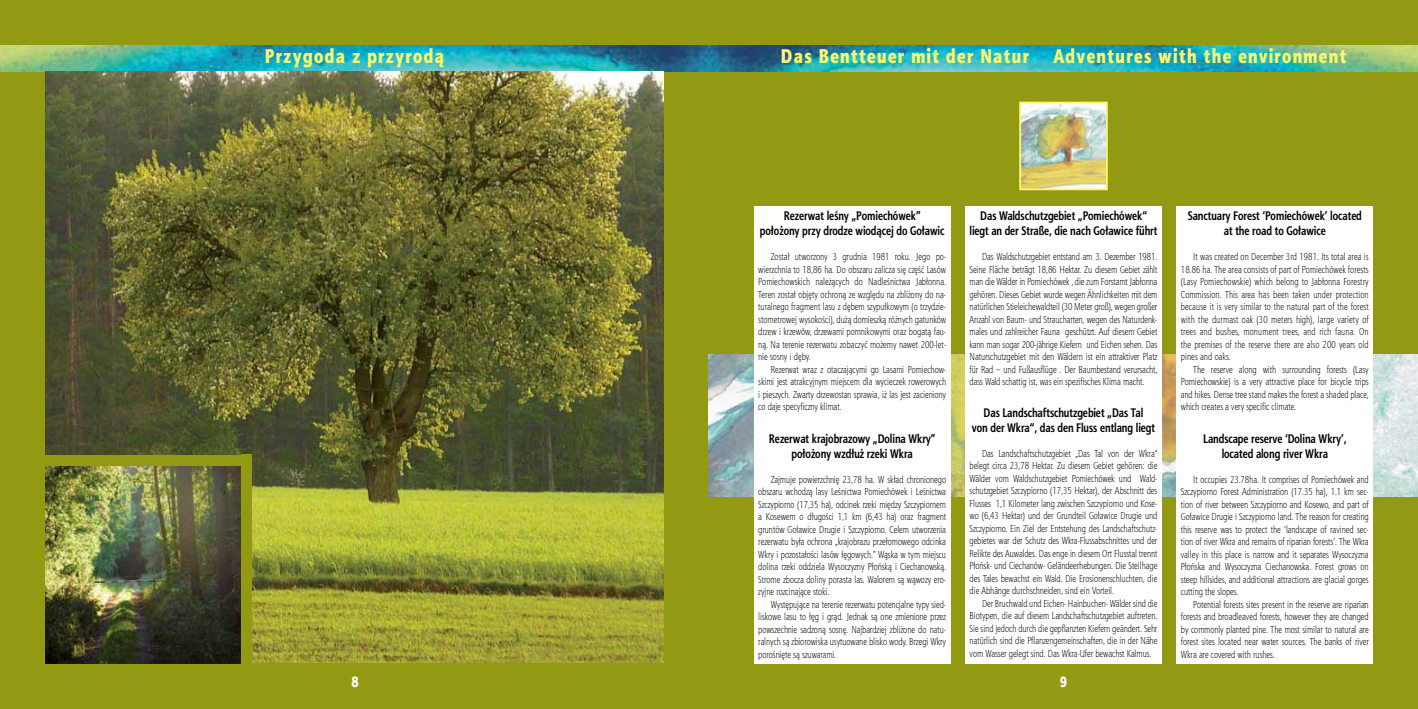
<style>
.page{position:relative;width:1418px;height:709px;background:#fff}
.page>*{position:absolute;margin:0;border:0;box-sizing:border-box;transform-origin:0 0}
.t1{font:20px "Aerton Cnd EFN Black";letter-spacing:.075em;color:#fff56d}
.t2{font:15px "Aerton Cnd EFN Black";color:#fff}
.t3{font:700 12.5px/15px "Aerton Cnd EFN";color:#000;text-align:center}
.t4{font:300 10px/12.5px "Aerton Cnd EFN";color:#000;text-align:justify}
</style>
<div class="page">
<div style="left:0;top:0;width:1417px;height:709px;background:#929a14"></div>
<img style="left:0;top:45px;width:709px;height:26px">
<img style="left:709px;top:45px;width:708px;height:26px">
<img style="left:45px;top:71px;width:619px;height:592px">
<img style="left:709px;top:354px;width:708px;height:142px">
<img style="left:1022px;top:105px;width:82px;height:82px">
<div style="left:1019px;top:102px;width:88px;height:88px;border:2px solid #fff570"></div>
<img style="left:45px;top:465px;width:196px;height:199px">
<div style="left:754px;top:207px;width:196px;height:457px;background:#fff"></div>
<div style="left:965px;top:207px;width:196px;height:457px;background:#fff"></div>
<div style="left:1176px;top:207px;width:196px;height:457px;background:#fff"></div>
<div style="left:45px;top:455px;width:196px;height:10px;background:#929a14"></div>
<div style="left:241px;top:455px;width:11px;height:209px;background:#929a14"></div>
<h1 class="t1" style="left:265px;top:44px;width:181px">Przygoda z przyrodą</h1>
<h1 class="t1" style="left:780px;top:44px;width:567px">Das Bentteuer mit der Natur Adventures with the environment</h1>
<p class="t3" style="left:759px;top:208px;width:186px">Rezerwat leśny „Pomiechówek”<br>położony przy drodze wiodącej do Goławic</p>
<p class="t4" style="left:758px;top:250px;width:189px;text-indent:12px">Został utworzony 3 grudnia 1981 roku. Jego po&shy;wierzchnia to 18,86 ha. Do obszaru zalicza się część Lasów Pomiechowskich należących do Nadleśnictwa Jabłonna.<br>Teren został objęty ochroną ze względu na zbliżony do na&shy;turalnego fragment lasu z dębem szypułkowym (o trzydzie&shy;stometrowej wysokości), dużą domieszką różnych gatunków drzew i krzewów, drzewami pomnikowymi oraz bogatą fau&shy;ną. Na terenie rezerwatu zobaczyć możemy nawet 200-let&shy;nie sosny i dęby.</p>
<p class="t4" style="left:758px;top:363px;width:189px;text-indent:12px">Rezerwat wraz z otaczającymi go Lasami Pomiechow&shy;skimi jest atrakcyjnym miejscem dla wycieczek rowerowych i pieszych. Zwarty drzewostan sprawia, iż las jest zacieniony co daje specyficzny klimat.</p>
<p class="t3" style="left:769px;top:431px;width:168px">Rezerwat krajobrazowy „Dolina Wkry” położony wzdłuż rzeki Wkra</p>
<p class="t4" style="left:758px;top:473px;width:189px;text-indent:12px">Zajmuje powierzchnię 23,78 ha. W skład chronionego obszaru wchodzą lasy Leśnictwa Pomiechówek i Leśnictwa Szczypiorno (17,35 ha), odcinek rzeki między Szczypiornem a Kosewem o długości 1,1 km (6,43 ha) oraz fragment gruntów Goławice Drugie i Szczypiorno. Celem utworzenia rezerwatu była ochrona „krajobrazu przełomowego odcinka Wkry i pozostałości lasów łęgowych.” Wąska w tym miejscu dolina rzeki oddziela Wysoczyzny Płońską i Ciechanowską.<br>Strome zbocza doliny porasta las. Walorem są wąwozy ero&shy;zyjne rozcinające stoki.</p>
<p class="t4" style="left:758px;top:598px;width:189px;text-indent:12px">Występujące na terenie rezerwatu potencjalne typy sied&shy;liskowe lasu to łęg i grąd. Jednak są one zmienione przez powszechnie sadzoną sosnę. Najbardziej zbliżone do natu&shy;ralnych są zbiorowiska usytuowane blisko wody. Brzegi Wkry porośnięte są szuwarami.</p>
<p class="t3" style="left:969px;top:208px;width:189px">Das Waldschutzgebiet „Pomiechówek“ liegt an der Straße, die nach Goławice führt</p>
<p class="t4" style="left:969px;top:250px;width:189px;text-indent:12px">Das Waldschutzgebiet entstand am 3. Dezember 1981.<br>Seine Fläche beträgt 18,86 Hektar. Zu diesem Gebiet zählt man die Wälder in Pomiechówek , die zum Forstamt Jabłonna gehören. Dieses Gebiet wurde wegen Ähnlichkeiten mit dem natürlichen Stieleichewaldteil (30 Meter groß), wegen großer Anzahl von Baum- und Straucharten, wegen des Naturdenk&shy;males und zahlreicher Fauna geschützt. Auf diesem Gebiet kann man sogar 200-jährige Kiefern und Eichen sehen. Das Naturschutzgebiet mit den Wäldern ist ein attraktiver Platz für Rad – und Fußausflüge . Der Baumbestand verursacht, dass Wald schattig ist, was ein spezifisches Klima macht.</p>
<p class="t3" style="left:971px;top:404px;width:185px">Das Landschaftschutzgebiet „Das Tal<br>von der Wkra“, das den Fluss entlang liegt</p>
<p class="t4" style="left:969px;top:447px;width:189px;text-indent:12px">Das Landschaftschutzgebiet „Das Tal von der Wkra“ belegt circa 23,78 Hektar. Zu diesem Gebiet gehören: die Wälder vom Waldschutzgebiet Pomiechówek und Wald&shy;schutzgebiet Szczypiorno (17,35 Hektar), der Abschnitt des Flusses 1,1 Kilometer lang zwischen Szczypiorno und Kose&shy;wo (6,43 Hektar) und der Grundteil Goławice Drugie und Szczypiorno. Ein Ziel der Entstehung des Landschaftschutz&shy;gebietes war der Schutz des Wkra-Flussabschnittes und der Relikte des Auwaldes. Das enge in diesem Ort Flusstal trennt Płońsk- und Ciechanów- Geländeerhebungen. Die Steilhage des Tales bewachst ein Wald. Die Erosionenschluchten, die die Abhänge durchschneiden, sind ein Vorteil.</p>
<p class="t4" style="left:969px;top:597px;width:189px;text-indent:12px">Der Bruchwald und Eichen- Hainbuchen- Wälder sind die Biotypen, die auf diesem Landschaftschutzgebiet auftreten.<br>Sie sind jedoch durch die gepflanzten Kiefern geändert. Sehr natürlich sind die Pflanzengemeinschaften, die in der Nähe vom Wasser gelegt sind. Das Wkra-Ufer bewachst Kalmus.</p>
<h2 class="t2" style="left:351px;top:672px;width:9px">8</h2>
<h2 class="t2" style="left:1059px;top:672px;width:9px">9</h2>
<p class="t3" style="left:1187px;top:208px;width:176px">Sanctuary Forest ‘Pomiechówek’ located at the road to Goławice</p>
<p class="t4" style="left:1180px;top:250px;width:189px;text-indent:12px">It was created on December 3rd 1981. Its total area is 18.86 ha. The area consists of part of Pomiechówek forests (Lasy Pomiechowskie) which belong to Jabłonna Forestry Commission. This area has been taken under protection because it is very similar to the natural part of the forest with the durmast oak (30 meters high), large variety of trees and bushes, monument trees, and rich fauna. On the premises of the reserve there are also 200 years old pines and oaks.</p>
<p class="t4" style="left:1180px;top:363px;width:189px;text-indent:12px">The reserve along with surrounding forests (Lasy Pomiechowskie) is a very attractive place for bicycle trips and hikes. Dense tree stand makes the forest a shaded place, which creates a very specific climate.</p>
<p class="t3" style="left:1203px;top:431px;width:145px">Landscape reserve ‘Dolina Wkry’, located along river Wkra</p>
<p class="t4" style="left:1180px;top:473px;width:189px;text-indent:12px">It occupies 23.78ha. It comprises of Pomiechówek and Szczypiorno Forest Administration (17.35 ha), 1.1 km sec&shy;tion of river between Szczypiorno and Kosewo, and part of Goławice Drugie i Szczypiorno land. The reason for creating this reserve was to protect the ‘landscape of ravined sec&shy;tion of river Wkra and remains of riparian forests’. The Wkra valley in this place is narrow and it separates Wysoczyzna Płońska and Wysoczyzna Ciechanowska. Forest grows on steep hillsides, and additional attractions are glacial gorges cutting the slopes.</p>
<p class="t4" style="left:1180px;top:598px;width:189px;text-indent:12px">Potential forests sites present in the reserve are riparian forests and broadleaved forests, however they are changed by commonly planted pine. The most similar to natural are forest sites located near water sources. The banks of river Wkra are covered with rushes.</p>
</div>
